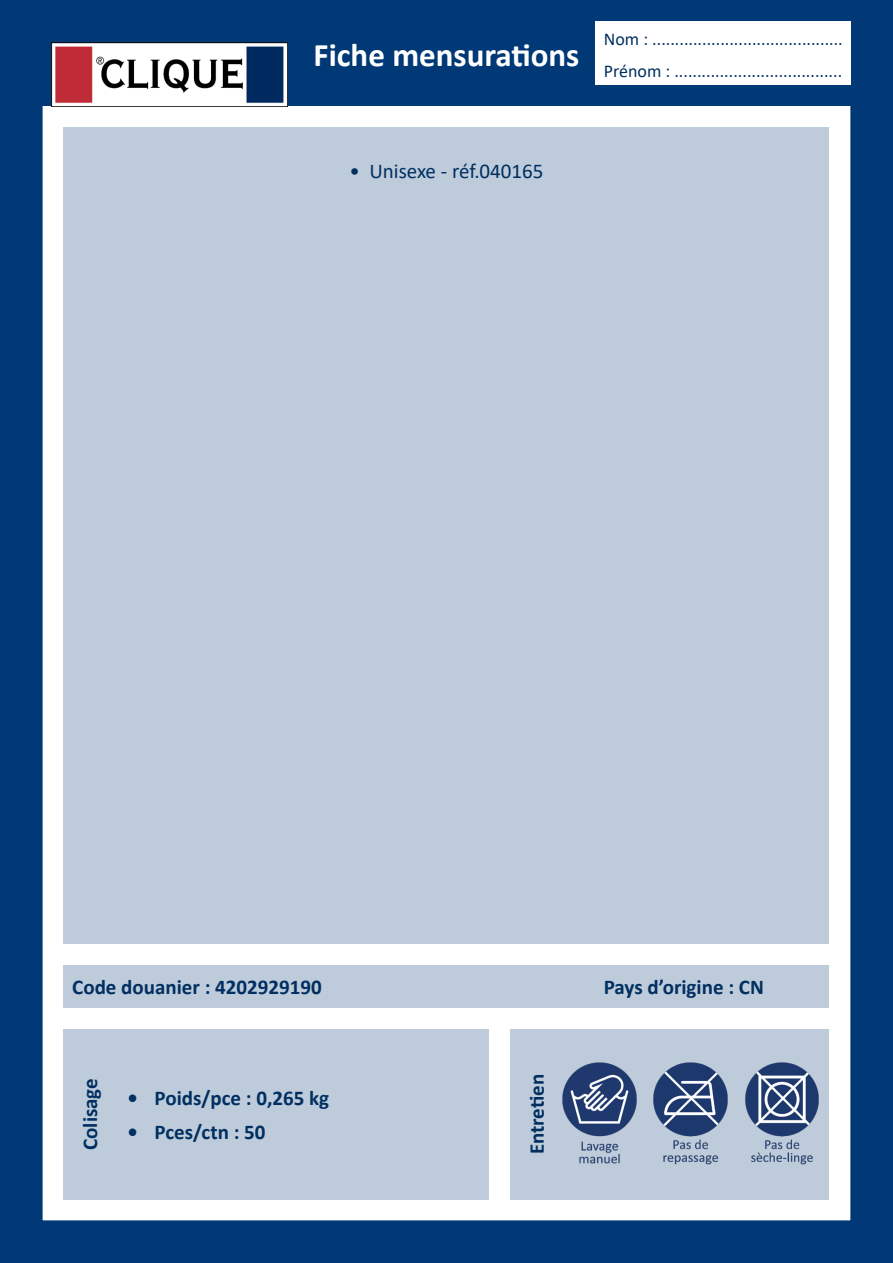
<style>
.page{position:relative;width:893px;height:1263px;background:#fff}
.page>*{position:absolute;margin:0;border:0;box-sizing:border-box;transform-origin:0 0}
.t1{font:700 33px "Calibri";color:#fff}
.t2{font:700 21px "Calibri";color:#002f60}
.t3{font:21px "Calibri";color:#002f60}
.t4{font:18px/32px "Calibri";color:#002f60}
</style>
<div class="page">
<div style="left:0;top:0;width:893px;height:1263px;border:43px solid #003976"></div>
<div style="left:34px;top:43px;width:829px;height:63px;background:#003976"></div>
<img style="left:51px;top:43px;width:237px;height:63px">
<div style="left:595px;top:21px;width:255px;height:64px;background:#fff"></div>
<div style="left:64px;top:965px;width:765px;height:43px;background:#bdcbdb"></div>
<div style="left:64px;top:1029px;width:425px;height:170px;background:#bdcbdb"></div>
<div style="left:510px;top:1029px;width:319px;height:170px;background:#bdcbdb"></div>
<div style="left:64px;top:128px;width:765px;height:816px;background:#bdcbdb"></div>
<img style="left:653px;top:1062px;width:75px;height:103px">
<img style="left:562px;top:1062px;width:75px;height:102px">
<img style="left:745px;top:1062px;width:74px;height:103px">
<h1 class="t1" style="left:314px;top:31px;width:267px">Fiche mensurations</h1>
<p class="t4" style="left:604px;top:23px;width:240px">Nom : ..........................................<br>Prénom : .....................................</p>
<p class="t3" style="left:349px;top:156px;width:196px">• Unisexe - réf.040165</p>
<p class="t2" style="left:72px;top:973px;width:251px">Code douanier : 4202929190</p>
<p class="t2" style="left:75px;top:1150px;width:73px;rotate:-90deg">Colisage</p>
<p class="t2" style="left:522px;top:1154px;width:82px;rotate:-90deg">Entretien</p>
<p class="t2" style="left:128px;top:1083px;width:203px">• Poids/pce : 0,265 kg</p>
<p class="t2" style="left:128px;top:1117px;width:139px">• Pces/ctn : 50</p>
<p class="t2" style="left:604px;top:973px;width:162px">Pays d’origine : CN</p>
</div>
